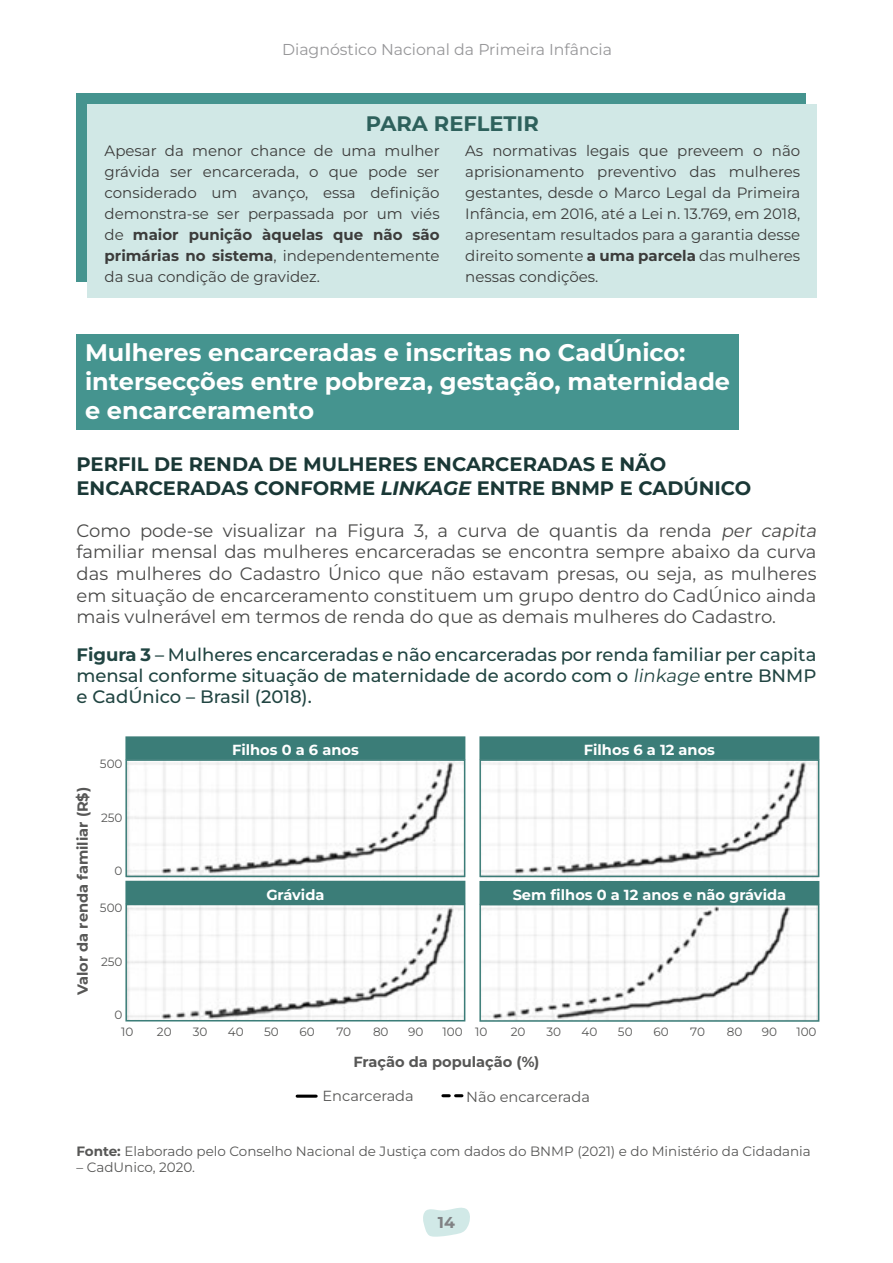
<style>
.page{position:relative;width:893px;height:1263px;background:#fff}
.page>*{position:absolute;margin:0;border:0;box-sizing:border-box;transform-origin:0 0}
.t1{font:700 24px/28.8px "Montserrat";color:#fff}
.t2{font:700 21px "Montserrat";color:#2e615c}
.t3{font:700 19.5px/23.4px "Montserrat";color:#1a3836}
.t4{font:18px/21.6px "Montserrat";color:#4a4a49}
.t5{font:500 18px/21px "Montserrat";color:#214542;text-align:justify}
.t6{font:15.75px "Montserrat";color:#979799}
.t7{font:700 15.75px "Montserrat";color:#808284}
.t8{font:15px/21px "Montserrat";color:#3c3c3b;text-align:justify}
.t9{font:700 14.55px "Montserrat";color:#fff}
.t10{font:700 14.55px "Montserrat";color:#575756}
.t11{font:14.55px "Montserrat";color:#575756}
.t12{font:13.5px "Montserrat";color:#575756}
.t13{font:12px "Montserrat";color:#575756}
.s1{font-weight:700}
.s2{font-style:italic}
.s3{font-weight:400;font-style:italic}
</style>
<div class="page">
<svg style="left:423px;top:1207px;width:47px;height:30px"></svg>
<div style="left:77px;top:334px;width:662px;height:95px;background:#45948f"></div>
<svg style="left:297px;top:1094px;width:19px;height:4px"></svg>
<svg style="left:443px;top:1094px;width:19px;height:3px"></svg>
<img style="left:480px;top:762px;width:339px;height:257px">
<img style="left:126px;top:762px;width:339px;height:256px">
<div style="left:125px;top:736px;width:340px;height:24px;background:#3b7d78;border:2px solid #3b7d78"></div>
<div style="left:125px;top:881px;width:340px;height:23px;background:#3b7d78"></div>
<div style="left:479px;top:736px;width:340px;height:24px;background:#3b7d78;border:2px solid #3b7d78"></div>
<div style="left:479px;top:881px;width:340px;height:23px;background:#3b7d78"></div>
<div style="left:125px;top:759px;width:340px;height:118px;border:2px solid #3b7d78"></div>
<div style="left:125px;top:904px;width:340px;height:117px;border:2px solid #3b7d78"></div>
<div style="left:479px;top:759px;width:340px;height:118px;border:2px solid #3b7d78"></div>
<div style="left:479px;top:904px;width:340px;height:118px;border:2px solid #3b7d78"></div>
<div style="left:77px;top:94px;width:729px;height:188px;background:#45948f"></div>
<div style="left:87px;top:104px;width:729px;height:194px;background:#d1e8e6"></div>
<p class="t6" style="left:282px;top:39px;width:331px">Diagnóstico Nacional da Primeira Infância</p>
<h2 class="t2" style="left:366px;top:109px;width:174px">PARA REFLETIR</h2>
<p class="t8" style="left:105px;top:139px;width:337px">Apesar da menor chance de uma mulher grávida ser encarcerada, o que pode ser considerado um avanço, essa definição demonstra-se ser perpassada por um viés de <span class="s1">maior punição àquelas que não são primárias no sistema</span>, independentemente da sua condição de gravidez.</p>
<p class="t8" style="left:465px;top:139px;width:337px">As normativas legais que preveem o não aprisionamento preventivo das mulheres gestantes, desde o Marco Legal da Primeira Infância, em 2016, até a Lei n. 13.769, em 2018, apresentam resultados para a garantia desse direito somente <span class="s1">a uma parcela</span> das mulheres nessas condições.</p>
<h1 class="t1" style="left:85px;top:338px;width:647px">Mulheres encarceradas e inscritas no CadÚnico: intersecções entre pobreza, gestação, maternidade e encarceramento</h1>
<h3 class="t3" style="left:77px;top:452px;width:676px">PERFIL DE RENDA DE MULHERES ENCARCERADAS E NÃO<br>ENCARCERADAS CONFORME <span class="s2">LINKAGE</span> ENTRE BNMP E CADÚNICO</h3>
<p class="t4" style="left:77px;top:519px;width:745px">Como pode-se visualizar na Figura 3, a curva de quantis da renda <span class="s2">per capita </span>familiar mensal das mulheres encarceradas se encontra sempre abaixo da curva das mulheres do Cadastro Único que não estavam presas, ou seja, as mulheres em situação de encarceramento constituem um grupo dentro do CadÚnico ainda mais vulnerável em termos de renda do que as demais mulheres do Cadastro.</p>
<p class="t5" style="left:77px;top:644px;width:741px"><span class="s1">Figura 3</span> – Mulheres encarceradas e não encarceradas por renda familiar per capita mensal conforme situação de maternidade de acordo com o <span class="s3">linkage</span> entre BNMP e CadÚnico – Brasil (2018).</p>
<p class="t10" style="left:73px;top:995px;width:210px;rotate:-90deg">Valor da renda familiar (R$)</p>
<p class="t13" style="left:100px;top:756px;width:24px">500</p>
<p class="t13" style="left:101px;top:810px;width:23px">250</p>
<p class="t13" style="left:115px;top:863px;width:9px">0</p>
<p class="t13" style="left:100px;top:900px;width:24px">500</p>
<p class="t13" style="left:101px;top:953px;width:23px">250</p>
<p class="t13" style="left:115px;top:1006px;width:9px">0</p>
<p class="t9" style="left:232px;top:740px;width:128px">Filhos 0 a 6 anos</p>
<p class="t9" style="left:584px;top:740px;width:133px">Filhos 6 a 12 anos</p>
<p class="t9" style="left:266px;top:885px;width:60px">Grávida</p>
<p class="t9" style="left:513px;top:885px;width:275px">Sem filhos 0 a 12 anos e não grávida</p>
<p class="t13" style="left:121px;top:1024px;width:14px">10</p>
<p class="t13" style="left:157px;top:1024px;width:16px">20</p>
<p class="t13" style="left:193px;top:1024px;width:16px">30</p>
<p class="t13" style="left:228px;top:1024px;width:17px">40</p>
<p class="t13" style="left:264px;top:1024px;width:16px">50</p>
<p class="t13" style="left:300px;top:1024px;width:17px">60</p>
<p class="t13" style="left:336px;top:1024px;width:16px">70</p>
<p class="t13" style="left:373px;top:1024px;width:17px">80</p>
<p class="t13" style="left:408px;top:1024px;width:17px">90</p>
<p class="t13" style="left:443px;top:1024px;width:46px">100 10</p>
<p class="t13" style="left:511px;top:1024px;width:16px">20</p>
<p class="t13" style="left:546px;top:1024px;width:16px">30</p>
<p class="t13" style="left:582px;top:1024px;width:17px">40</p>
<p class="t13" style="left:618px;top:1024px;width:16px">50</p>
<p class="t13" style="left:653px;top:1024px;width:17px">60</p>
<p class="t13" style="left:690px;top:1024px;width:16px">70</p>
<p class="t13" style="left:727px;top:1024px;width:17px">80</p>
<p class="t13" style="left:762px;top:1024px;width:17px">90</p>
<p class="t13" style="left:796px;top:1024px;width:22px">100</p>
<p class="t10" style="left:353px;top:1052px;width:188px">Fração da população (%)</p>
<p class="t11" style="left:322px;top:1086px;width:93px">Encarcerada</p>
<p class="t11" style="left:466px;top:1087px;width:125px">Não encarcerada</p>
<p class="t12" style="left:77px;top:1142px;width:736px"><span class="s1">Fonte:</span> Elaborado pelo Conselho Nacional de Justiça com dados do BNMP (2021) e do Ministério da Cidadania</p>
<p class="t12" style="left:77px;top:1158px;width:120px">– CadUnico, 2020.</p>
<p class="t7" style="left:438px;top:1212px;width:19px">14</p>
</div>
